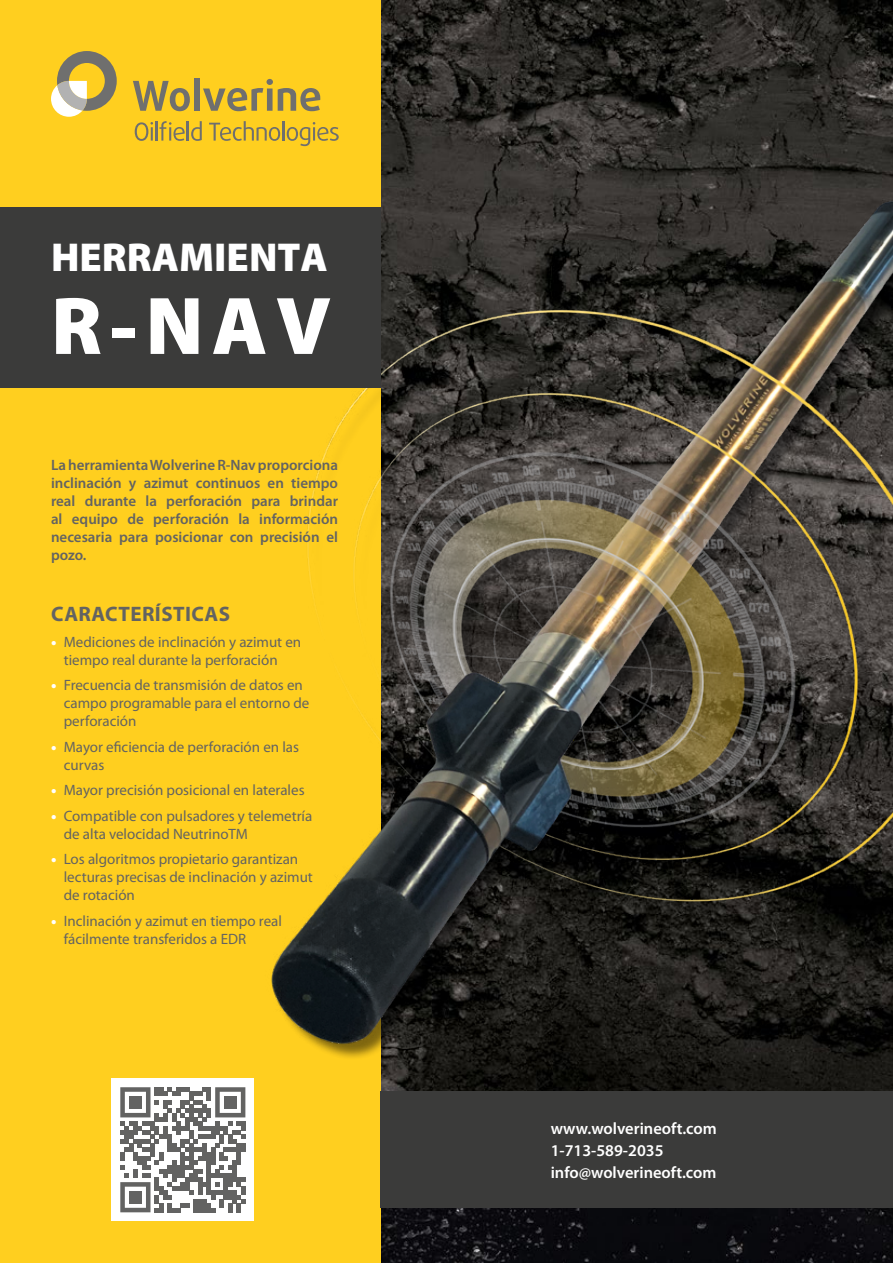
<style>
.page{position:relative;width:893px;height:1263px;background:#fff}
.page>*{position:absolute;margin:0;border:0;box-sizing:border-box;transform-origin:0 0}
.t1{font:900 82.5px "Myriad Pro";color:#fff}
.t2{font:900 40.5px "Myriad Pro";color:#fff}
.t3{font:700 21px "Myriad Pro";letter-spacing:.02em;color:#636362}
.t4{font:600 16.5px/22.2px "Myriad Pro";color:#fff}
.t5{font:15px/18px "Myriad Pro";color:#636362}
.t6{font:600 15px/18px "Myriad Pro";color:#636362;text-align:justify}
.s1{font-weight:900;color:#fff}
</style>
<div class="page">
<img style="left:381px;top:0;width:512px;height:1263px">
<div style="left:0;top:0;width:381px;height:1263px;background:#ffcf1f"></div>
<svg style="left:51px;top:51px;width:66px;height:66px"></svg>
<svg style="left:133px;top:81px;width:57px;height:30px"></svg>
<div style="left:194px;top:78px;width:6px;height:33px;background:#6f6f6e"></div>
<svg style="left:203px;top:79px;width:117px;height:32px"></svg>
<svg style="left:135px;top:122px;width:18px;height:19px"></svg>
<hr style="left:156px;top:121px;width:2px;height:20px;background:#6f6f6e">
<svg style="left:160px;top:121px;width:25px;height:20px"></svg>
<hr style="left:187px;top:121px;width:2px;height:20px;background:#6f6f6e">
<svg style="left:191px;top:121px;width:11px;height:20px"></svg>
<svg style="left:209px;top:121px;width:71px;height:20px"></svg>
<hr style="left:282px;top:121px;width:2px;height:20px;background:#6f6f6e">
<svg style="left:287px;top:122px;width:52px;height:24px"></svg>
<div style="left:112px;top:1078px;width:142px;height:143px;background:#fff"></div>
<svg style="left:120px;top:1087px;width:125px;height:125px"></svg>
<div style="left:129px;top:1096px;width:13px;height:13px;background:#636362"></div>
<div style="left:224px;top:1096px;width:13px;height:13px;background:#636362"></div>
<div style="left:129px;top:1191px;width:13px;height:13px;background:#636362"></div>
<img style="left:271px;top:191px;width:622px;height:858px">
<div style="left:0;top:207px;width:381px;height:181px;background:#3b3b3a"></div>
<div style="left:381px;top:1091px;width:512px;height:117px;background:#3b3b3a"></div>
<h2 class="t2" style="left:51px;top:231px;width:278px">HERRAMIENTA</h2>
<h1 class="t1" style="left:51px;top:271px;width:282px">R-NAV</h1>
<p class="t6" style="left:51px;top:456px;width:289px">La herramienta Wolverine R-Nav proporciona inclinación y azimut continuos en tiempo real durante la perforación para brindar al equipo de perforación la información necesaria para posicionar con precisión el pozo.</p>
<h3 class="t3" style="left:51px;top:600px;width:180px">CARACTERÍSTICAS</h3>
<p class="t5" style="left:64px;top:633px;width:239px;text-indent:-13px"><span class="s1">•</span> Mediciones de inclinación y azimut en tiempo real durante la perforación</p>
<p class="t5" style="left:64px;top:676px;width:247px;text-indent:-13px"><span class="s1">•</span> Frecuencia de transmisión de datos en campo programable para el entorno de perforación</p>
<p class="t5" style="left:64px;top:738px;width:237px;text-indent:-13px"><span class="s1">•</span> Mayor eficiencia de perforación en las curvas</p>
<p class="t5" style="left:51px;top:781px;width:255px"><span class="s1">•</span> Mayor precisión posicional en laterales</p>
<p class="t5" style="left:64px;top:806px;width:250px;text-indent:-13px"><span class="s1">•</span> Compatible con pulsadores y telemetría de alta velocidad NeutrinoТМ</p>
<p class="t5" style="left:64px;top:850px;width:251px;text-indent:-13px"><span class="s1">•</span> Los algoritmos propietario garantizan lecturas precisas de inclinación y azimut de rotación</p>
<p class="t5" style="left:64px;top:911px;width:220px;text-indent:-13px"><span class="s1">•</span> Inclinación y azimut en tiempo real fácilmente transferidos a EDR</p>
<p class="t4" style="left:551px;top:1117px;width:168px">www.wolverineoft.com<br>1-713-589-2035 info@wolverineoft.com</p>
</div>
